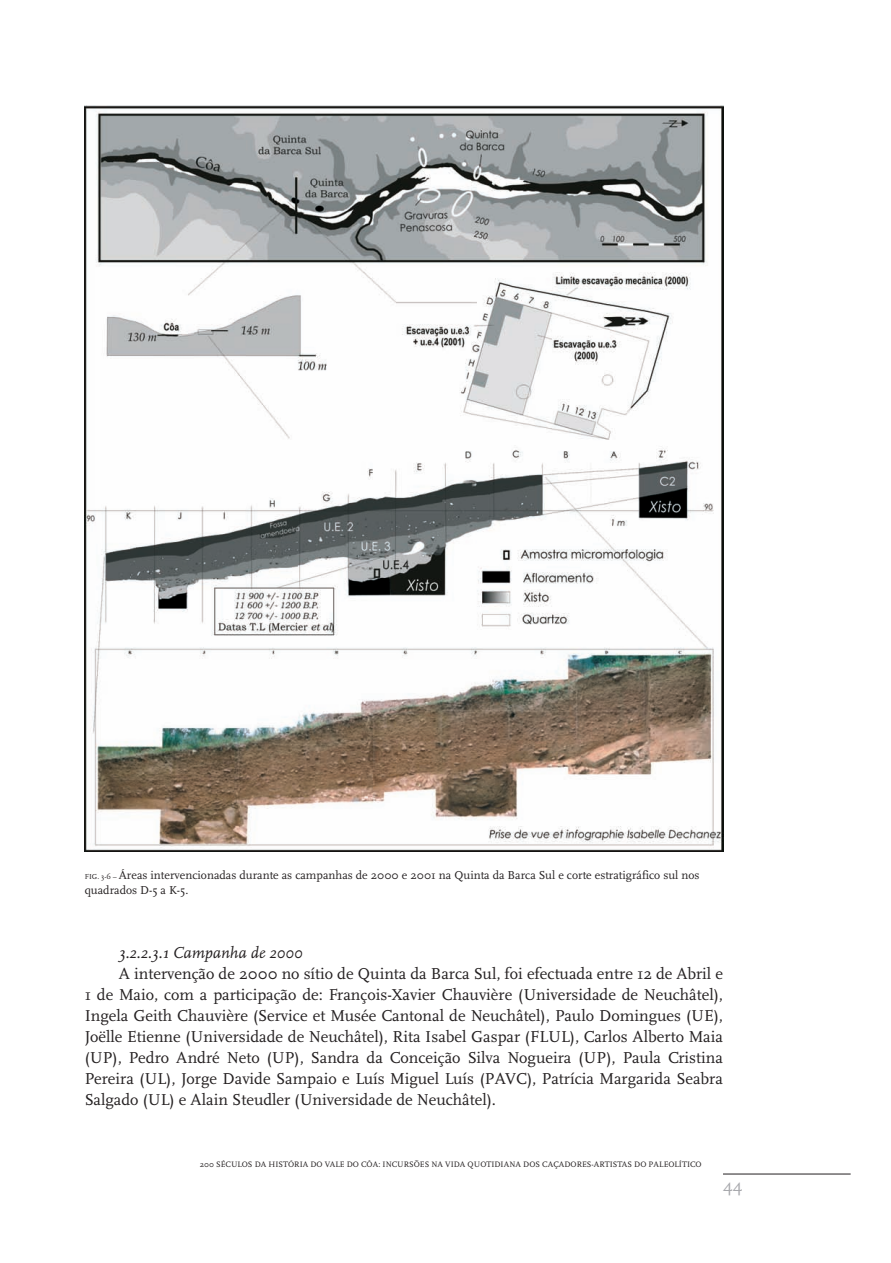
<style>
.page{position:relative;width:891px;height:1263px;background:#fff}
.page>*{position:absolute;margin:0;border:0;box-sizing:border-box;transform-origin:0 0}
.t1{font:18px "Scala";color:#a8a9ad}
.t2{font:16.5px/21px "Scala";color:#231f20;text-align:justify}
.t3{font:italic 16.5px "Scala";color:#231f20}
.t4{font:12px/15px "Scala";color:#231f20}
.t5{font:8.25px "Scala";color:#231f20}
.s1{font-size:7.5px}
</style>
<div class="page">
<hr style="left:722px;top:1173px;width:128px;height:1px;background:#231f20">
<img style="left:85px;top:105px;width:637px;height:746px">
<p class="t4" style="left:85px;top:868px;width:616px"><span class="s1">FIG. 3-6 –</span> Áreas intervencionadas durante as campanhas de 2000 e 2001 na Quinta da Barca Sul e corte estratigráfico sul nos quadrados D-5 a K-5.</p>
<p class="t3" style="left:119px;top:946px;width:185px">3.2.2.3.1 Campanha de 2000</p>
<p class="t2" style="left:85px;top:964px;width:639px;text-indent:34px">A intervenção de 2000 no sítio de Quinta da Barca Sul, foi efectuada entre 12 de Abril e 1 de Maio, com a participação de: François-Xavier Chauvière (Universidade de Neuchâtel), Ingela Geith Chauvière (Service et Musée Cantonal de Neuchâtel), Paulo Domingues (UE), Joëlle Etienne (Universidade de Neuchâtel), Rita Isabel Gaspar (FLUL), Carlos Alberto Maia (UP), Pedro André Neto (UP), Sandra da Conceição Silva Nogueira (UP), Paula Cristina Pereira (UL), Jorge Davide Sampaio e Luís Miguel Luís (PAVC), Patrícia Margarida Seabra Salgado (UL) e Alain Steudler (Universidade de Neuchâtel).</p>
<p class="t5" style="left:200px;top:1160px;width:503px">200 SÉCULOS DA HISTÓRIA DO VALE DO CÔA: INCURSÕES NA VIDA QUOTIDIANA DOS CAÇADORES-ARTISTAS DO PALEOLÍTICO</p>
<p class="t1" style="left:722px;top:1177px;width:21px">44</p>
</div>
